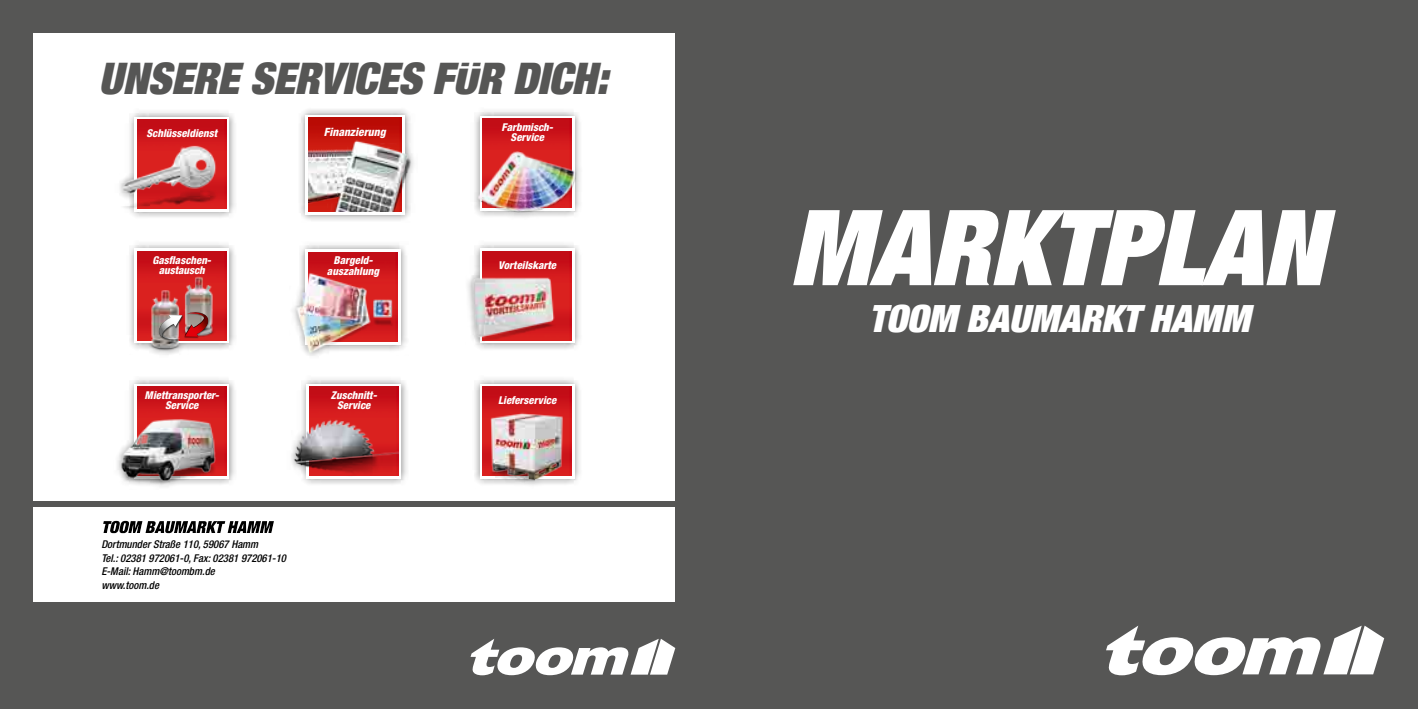
<style>
.page{position:relative;width:1418px;height:709px;background:#fff}
.page>*{position:absolute;margin:0;border:0;box-sizing:border-box;transform-origin:0 0}
.t1{font:105px "Toom Helvetica";letter-spacing:-.005em;color:#fff}
.t2{font:43.5px "Toom Helvetica";letter-spacing:-.005em;color:#565655}
.t3{font:37.5px "Toom Helvetica";letter-spacing:-.005em;color:#fff}
.t4{font:italic 800 condensed 11.38px "Helvetica Neue LT Pro";color:#fff}
.t5{font:italic 800 condensed 10.88px/10.5px "Helvetica Neue LT Pro";color:#fff;text-align:center}
.t6{font:italic 800 condensed 10.75px/10.5px "Helvetica Neue LT Pro";color:#fff;text-align:center}
.t7{font:italic 500 condensed 10.75px/13.8px "Helvetica Neue LT Pro";color:#000}
</style>
<div class="page">
<div style="left:0;top:0;width:1417px;height:709px;background:#565655"></div>
<svg style="left:1106px;top:625px;width:278px;height:50px"></svg>
<svg style="left:470px;top:639px;width:205px;height:36px"></svg>
<div style="left:34px;top:507px;width:641px;height:95px;background:#fff"></div>
<div style="left:91px;top:511px;width:311px;height:25px;background:#000;opacity:.86"></div>
<div style="left:34px;top:34px;width:641px;height:467px;background:#fff"></div>
<div style="left:296px;top:106px;width:122px;height:117px;background:#000;opacity:.5"></div>
<svg style="left:305px;top:115px;width:100px;height:99px"></svg>
<img style="left:308px;top:106px;width:110px;height:105px">
<div style="left:286px;top:375px;width:123px;height:112px;background:#000;opacity:.5"></div>
<svg style="left:307px;top:384px;width:94px;height:94px"></svg>
<img style="left:286px;top:387px;width:112px;height:100px">
<div style="left:113px;top:375px;width:124px;height:115px;background:#000;opacity:.5"></div>
<svg style="left:135px;top:384px;width:94px;height:5px"></svg>
<img style="left:137px;top:387px;width:89px;height:2px">
<img style="left:113px;top:389px;width:124px;height:101px">
<div style="left:470px;top:107px;width:113px;height:113px;background:#000;opacity:.5"></div>
<svg style="left:480px;top:116px;width:94px;height:23px"></svg>
<img style="left:483px;top:119px;width:88px;height:20px">
<img style="left:470px;top:139px;width:113px;height:81px">
<img style="left:474px;top:379px;width:106px;height:106px">
<div style="left:464px;top:240px;width:118px;height:111px;background:#000;opacity:.5"></div>
<svg style="left:480px;top:249px;width:94px;height:94px"></svg>
<img style="left:483px;top:252px;width:88px;height:12px">
<img style="left:464px;top:264px;width:107px;height:86px">
<div style="left:126px;top:240px;width:111px;height:117px;background:#000;opacity:.5"></div>
<svg style="left:135px;top:249px;width:94px;height:16px"></svg>
<img style="left:137px;top:252px;width:89px;height:13px">
<img style="left:126px;top:265px;width:111px;height:92px">
<div style="left:158px;top:314px;width:26px;height:27px;background:#000;opacity:.5"></div>
<svg style="left:158px;top:311px;width:51px;height:29px"></svg>
<img style="left:293px;top:245px;width:114px;height:111px">
<img style="left:120px;top:112px;width:115px;height:105px">
<h2 class="t2" style="left:98px;top:59px;width:511px">UNSERE SERVICES FÜR DICH:</h2>
<p class="t6" style="left:146px;top:127px;width:72px">Schlüsseldienst</p>
<p class="t4" style="left:324px;top:124px;width:63px">Finanzierung</p>
<p class="t6" style="left:501px;top:121px;width:53px">Farbmisch-<br>Service</p>
<p class="t6" style="left:153px;top:254px;width:60px">Gasflaschen&shy;austausch</p>
<p class="t5" style="left:327px;top:254px;width:54px">Bargeld&shy;auszahlung</p>
<p class="t6" style="left:498px;top:259px;width:59px">Vorteilskarte</p>
<p class="t6" style="left:145px;top:389px;width:76px">Miettransporter-<br>Service</p>
<p class="t6" style="left:331px;top:389px;width:48px">Zuschnitt-<br>Service</p>
<p class="t6" style="left:498px;top:394px;width:59px">Lieferservice</p>
<p class="t7" style="left:101px;top:537px;width:186px">Dortmunder Straße 110, 59067 Hamm<br>Tel.: 02381 972061-0, Fax: 02381 972061-10<br>E-Mail: Hamm@toombm.de<br>www.toom.de</p>
<h1 class="t1" style="left:789px;top:203px;width:536px">MARKTPLAN</h1>
<h3 class="t3" style="left:869px;top:303px;width:383px">TOOM BAUMARKT HAMM</h3>
</div>
